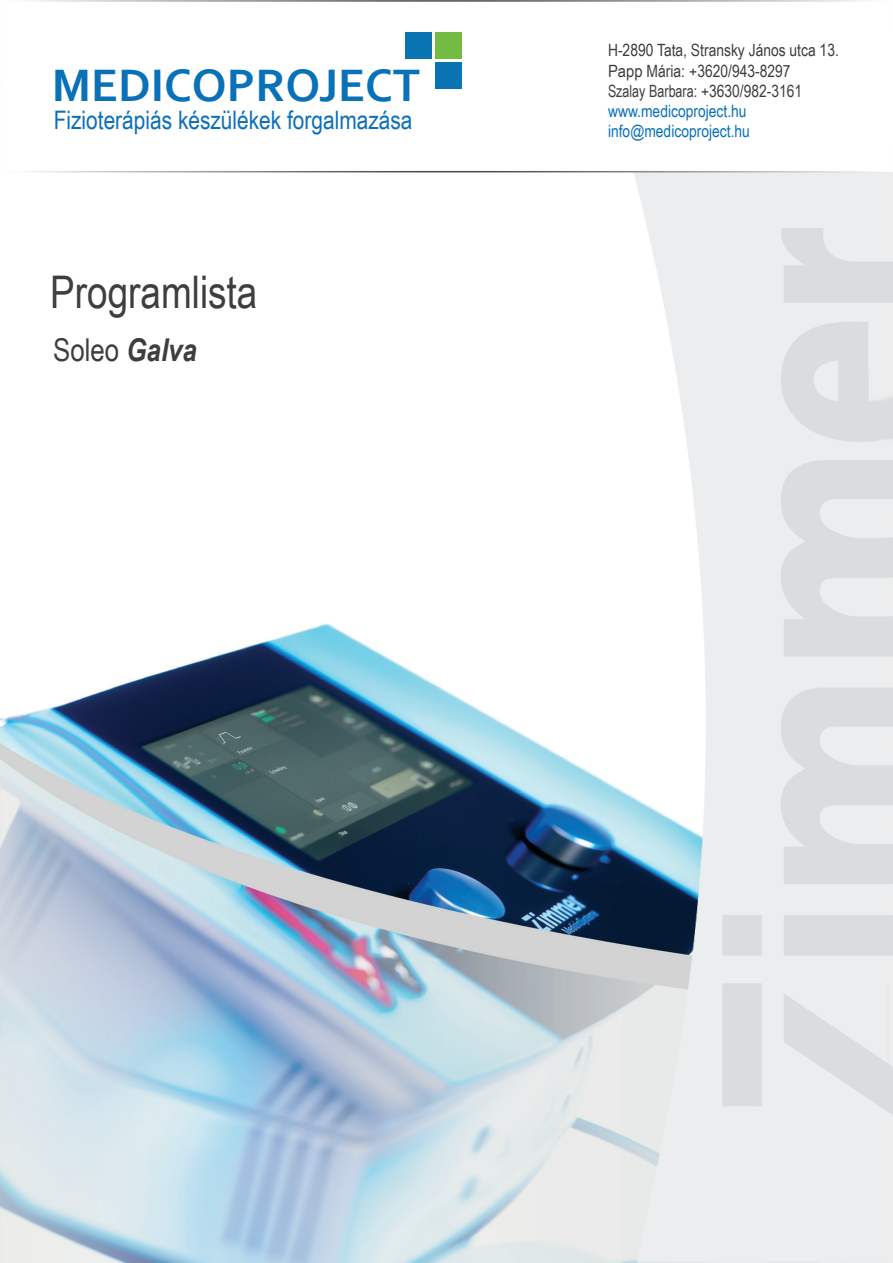
<style>
.page{position:relative;width:893px;height:1263px;background:#fff}
.page>*{position:absolute;margin:0;border:0;box-sizing:border-box;transform-origin:0 0}
.t1{font:700 47.55px "Corbel";color:#0971b8}
.t2{font:45px "Arial Narrow";color:#3e3e3f}
.t3{font:31.5px "Arial Narrow";color:#3e3e3f}
.t4{font:25.5px "Arial Narrow";color:#0b6fb9}
.t5{font:16.95px/20.2px "Arial Narrow";color:#3e3e3f}
.t6{font:16.95px/20.2px "Arial Narrow";color:#0871ba}
.s1{font-weight:700;font-style:italic}
</style>
<div class="page">
<img style="left:1px;top:623px;width:575px;height:640px">
<img style="left:576px;top:172px;width:317px;height:1091px">
<div style="left:435px;top:62px;width:26px;height:26px;background:#0a73b1"></div>
<div style="left:405px;top:32px;width:27px;height:27px;background:#0a73b1"></div>
<div style="left:435px;top:32px;width:26px;height:27px;background:#74bb43"></div>
<h1 class="t1" style="left:52px;top:56px;width:370px">MEDICOPROJECT</h1>
<h3 class="t4" style="left:54px;top:101px;width:360px">Fizioterápiás készülékek forgalmazása</h3>
<h2 class="t2" style="left:50px;top:259px;width:209px">Programlista</h2>
<h3 class="t3" style="left:53px;top:326px;width:145px">Soleo <span class="s1">Galva</span></h3>
<p class="t5" style="left:608px;top:40px;width:232px">H-2890 Tata, Stransky János utca 13.<br>Papp Mária: +3620/943-8297<br>Szalay Barbara: +3630/982-3161</p>
<p class="t6" style="left:608px;top:100px;width:143px">www.medicoproject.hu info@medicoproject.hu</p>
</div>
